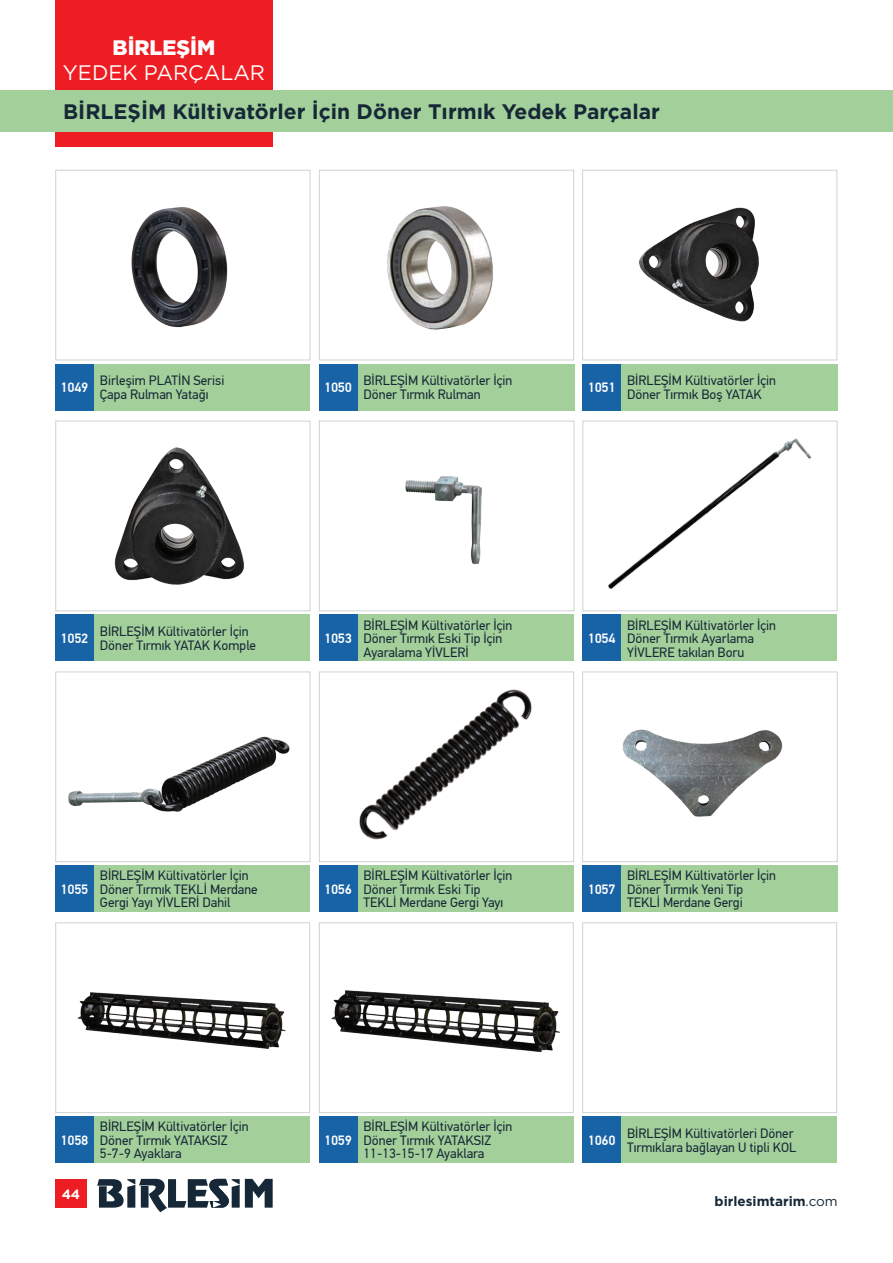
<style>
.page{position:relative;width:893px;height:1263px;background:#fff}
.page>*{position:absolute;margin:0;border:0;box-sizing:border-box;transform-origin:0 0}
.t1{font:700 21px "Gotham";color:#162837}
.t2{font:21px "Gotham";color:#fff}
.t3{font:900 21px "Gotham";color:#fff}
.t4{font:13.5px/13.5px "PF Din Text Pro";color:#162837}
.t5{font:500 13.5px "PF Din Text Pro";letter-spacing:-.01em;color:#fff}
.t6{font:700 13.5px "Gotham";color:#162837}
.t7{font:700 13.5px "Gotham";color:#fff}
.s1{font-weight:400}
</style>
<div class="page">
<div style="left:55px;top:0;width:218px;height:147px;background:#ee1d23"></div>
<div style="left:0;top:90px;width:893px;height:42px;background:#a3cf9a"></div>
<svg style="left:97px;top:1179px;width:176px;height:33px"></svg>
<div style="left:55px;top:1179px;width:32px;height:29px;background:#ee1d23"></div>
<img style="left:608px;top:438px;width:204px;height:151px">
<div style="left:582px;top:421px;width:255px;height:190px;border:1px solid #d1d2d4"></div>
<img style="left:359px;top:689px;width:173px;height:151px">
<div style="left:319px;top:671px;width:255px;height:191px;border:1px solid #d1d2d4"></div>
<img style="left:114px;top:447px;width:131px;height:138px">
<div style="left:55px;top:421px;width:255px;height:190px;border:1px solid #d1d2d4"></div>
<img style="left:68px;top:736px;width:222px;height:76px">
<div style="left:55px;top:671px;width:255px;height:191px;border:1px solid #d1d2d4"></div>
<img style="left:405px;top:476px;width:77px;height:88px">
<div style="left:319px;top:421px;width:255px;height:190px;border:1px solid #d1d2d4"></div>
<img style="left:622px;top:729px;width:161px;height:88px">
<div style="left:582px;top:671px;width:256px;height:191px;border:1px solid #d1d2d4"></div>
<img style="left:131px;top:206px;width:97px;height:122px">
<div style="left:55px;top:170px;width:255px;height:190px;border:1px solid #d1d2d4"></div>
<img style="left:387px;top:206px;width:106px;height:124px">
<div style="left:319px;top:170px;width:255px;height:190px;border:1px solid #d1d2d4"></div>
<img style="left:638px;top:207px;width:121px;height:115px">
<div style="left:582px;top:170px;width:255px;height:190px;border:1px solid #d1d2d4"></div>
<img style="left:77px;top:992px;width:209px;height:57px">
<div style="left:55px;top:922px;width:255px;height:191px;border:1px solid #d1d2d4"></div>
<img style="left:331px;top:990px;width:229px;height:63px">
<div style="left:319px;top:922px;width:255px;height:191px;border:1px solid #d1d2d4"></div>
<div style="left:582px;top:922px;width:255px;height:191px;border:1px solid #d1d2d4"></div>
<div style="left:94px;top:364px;width:216px;height:46px;background:#a3cf9a"></div>
<div style="left:357px;top:364px;width:217px;height:46px;background:#a3cf9a"></div>
<div style="left:621px;top:364px;width:216px;height:46px;background:#a3cf9a"></div>
<div style="left:55px;top:364px;width:39px;height:46px;background:#1862a6"></div>
<div style="left:319px;top:364px;width:38px;height:46px;background:#1862a6"></div>
<div style="left:583px;top:364px;width:38px;height:46px;background:#1862a6"></div>
<div style="left:94px;top:615px;width:216px;height:46px;background:#a3cf9a"></div>
<div style="left:357px;top:615px;width:217px;height:46px;background:#a3cf9a"></div>
<div style="left:621px;top:615px;width:216px;height:46px;background:#a3cf9a"></div>
<div style="left:55px;top:615px;width:39px;height:46px;background:#1862a6"></div>
<div style="left:319px;top:615px;width:38px;height:46px;background:#1862a6"></div>
<div style="left:583px;top:615px;width:38px;height:46px;background:#1862a6"></div>
<div style="left:94px;top:865px;width:216px;height:47px;background:#a3cf9a"></div>
<div style="left:357px;top:865px;width:217px;height:47px;background:#a3cf9a"></div>
<div style="left:621px;top:865px;width:217px;height:47px;background:#a3cf9a"></div>
<div style="left:55px;top:865px;width:39px;height:47px;background:#1862a6"></div>
<div style="left:319px;top:865px;width:38px;height:47px;background:#1862a6"></div>
<div style="left:583px;top:865px;width:38px;height:47px;background:#1862a6"></div>
<div style="left:94px;top:1116px;width:216px;height:47px;background:#a3cf9a"></div>
<div style="left:357px;top:1116px;width:217px;height:47px;background:#a3cf9a"></div>
<div style="left:621px;top:1116px;width:216px;height:47px;background:#a3cf9a"></div>
<div style="left:55px;top:1116px;width:39px;height:47px;background:#1862a6"></div>
<div style="left:319px;top:1116px;width:38px;height:47px;background:#1862a6"></div>
<div style="left:583px;top:1116px;width:38px;height:47px;background:#1862a6"></div>
<h1 class="t3" style="left:113px;top:33px;width:104px">BİRLEŞİM</h1>
<h1 class="t2" style="left:63px;top:60px;width:204px">YEDEK PARÇALAR</h1>
<h1 class="t1" style="left:63px;top:98px;width:598px">BİRLEŞİM Kültivatörler İçin Döner Tırmık Yedek Parçalar</h1>
<p class="t4" style="left:100px;top:374px;width:126px">Birleşim PLATİN Serisi<br>Çapa Rulman Yatağı</p>
<p class="t4" style="left:364px;top:374px;width:150px">BİRLEŞİM Kültivatörler İçin<br>Döner Tırmık Rulman</p>
<p class="t4" style="left:627px;top:374px;width:150px">BİRLEŞİM Kültivatörler İçin<br>Döner Tırmık Boş YATAK</p>
<p class="t5" style="left:60px;top:379px;width:29px">1049</p>
<p class="t5" style="left:324px;top:379px;width:29px">1050</p>
<p class="t5" style="left:588px;top:379px;width:29px">1051</p>
<p class="t4" style="left:100px;top:625px;width:158px">BİRLEŞİM Kültivatörler İçin<br>Döner Tırmık YATAK Komple</p>
<p class="t4" style="left:364px;top:618px;width:150px">BİRLEŞİM Kültivatörler İçin<br>Döner Tırmık Eski Tip İçin<br>Ayaralama YİVLERİ</p>
<p class="t4" style="left:627px;top:618px;width:150px">BİRLEŞİM Kültivatörler İçin<br>Döner Tırmık Ayarlama<br>YİVLERE takılan Boru</p>
<p class="t5" style="left:60px;top:630px;width:29px">1052</p>
<p class="t5" style="left:324px;top:630px;width:29px">1053</p>
<p class="t5" style="left:588px;top:630px;width:29px">1054</p>
<p class="t4" style="left:100px;top:869px;width:159px">BİRLEŞİM Kültivatörler İçin<br>Döner Tırmık TEKLİ Merdane<br>Gergi Yayı YİVLERİ Dahil</p>
<p class="t4" style="left:364px;top:869px;width:150px">BİRLEŞİM Kültivatörler İçin<br>Döner Tırmık Eski Tip<br>TEKLİ Merdane Gergi Yayı</p>
<p class="t4" style="left:627px;top:869px;width:150px">BİRLEŞİM Kültivatörler İçin<br>Döner Tırmık Yeni Tip<br>TEKLİ Merdane Gergi</p>
<p class="t5" style="left:60px;top:881px;width:29px">1055</p>
<p class="t5" style="left:324px;top:881px;width:29px">1056</p>
<p class="t5" style="left:588px;top:881px;width:29px">1057</p>
<p class="t4" style="left:100px;top:1120px;width:150px">BİRLEŞİM Kültivatörler İçin<br>Döner Tırmık YATAKSIZ<br>5-7-9 Ayaklara</p>
<p class="t4" style="left:364px;top:1120px;width:150px">BİRLEŞİM Kültivatörler İçin<br>Döner Tırmık YATAKSIZ<br>11-13-15-17 Ayaklara</p>
<p class="t4" style="left:627px;top:1127px;width:171px">BİRLEŞİM Kültivatörleri Döner<br>Tırmıklara bağlayan U tipli KOL</p>
<p class="t5" style="left:60px;top:1132px;width:29px">1058</p>
<p class="t5" style="left:324px;top:1132px;width:29px">1059</p>
<p class="t5" style="left:588px;top:1132px;width:29px">1060</p>
<p class="t7" style="left:62px;top:1185px;width:20px">44</p>
<p class="t6" style="left:715px;top:1192px;width:125px">birlesimtarim<span class="s1">.com</span></p>
</div>
